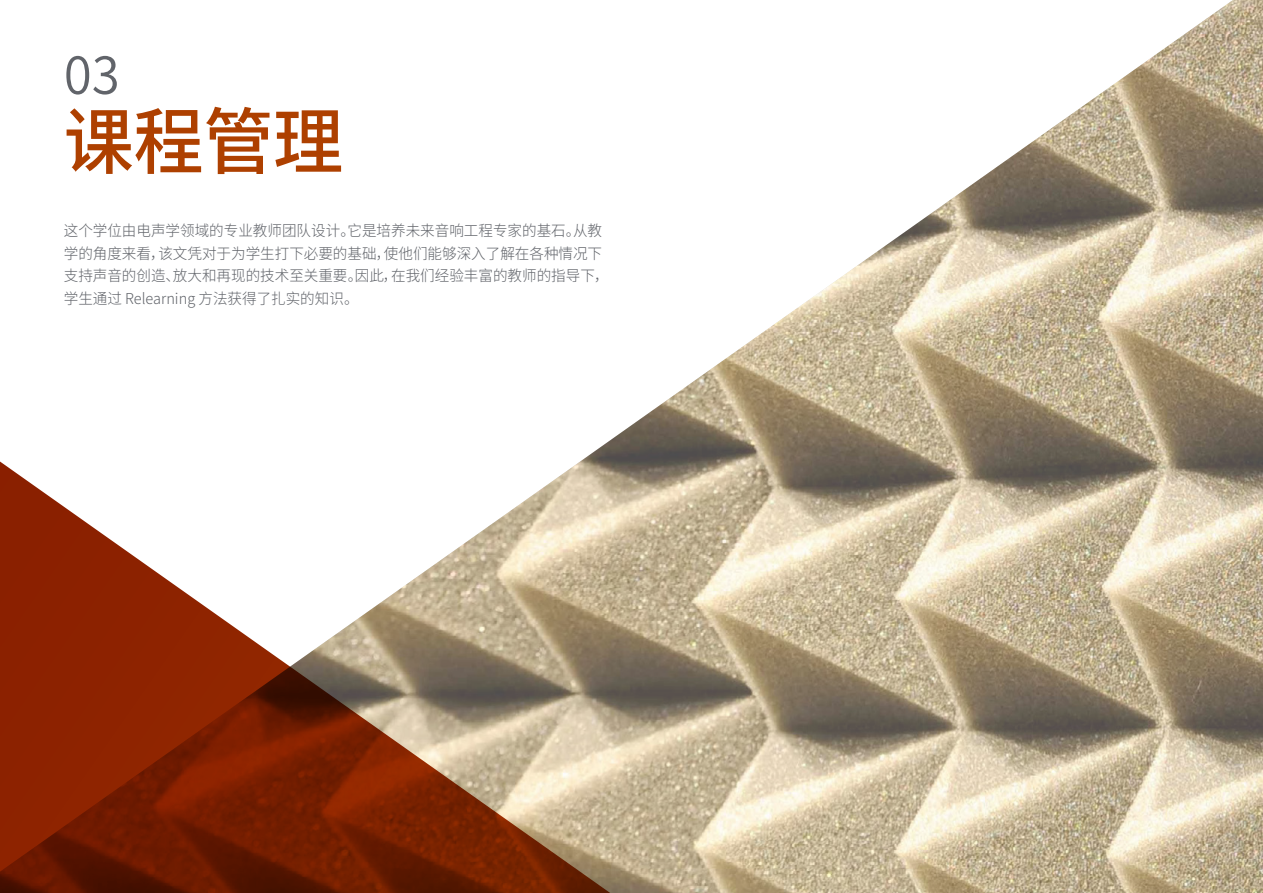
<style>
.page{position:relative;width:1263px;height:893px;background:#fff}
.page>*{position:absolute;margin:0;border:0;box-sizing:border-box;transform-origin:0 0}
.t1{font:500 72px "Source Han Sans CN";color:#ae4000}
.t2{font:52.5px "Source Han Sans CN";color:#61646a}
.t3{font:300 15px/22.5px "Source Han Sans CN";color:#61646a}
</style>
<div class="page">
<img style="left:602px;top:0;width:661px;height:893px">
<svg style="left:0;top:446px;width:640px;height:447px"></svg>
<h2 class="t2" style="left:64px;top:45px;width:57px">03</h2>
<h1 class="t1" style="left:64px;top:101px;width:281px">课程管理</h1>
<p class="t3" style="left:64px;top:220px;width:546px">这个学位由电声学领域的专业教师团队设计。它是培养未来音响工程专家的基石。从教学的角度来看，该文凭对于为学生打下必要的基础，使他们能够深入了解在各种情况下支持声音的创造、放大和再现的技术至关重要。因此，在我们经验丰富的教师的指导下，学生通过 Relearning 方法获得了扎实的知识。</p>
</div>
